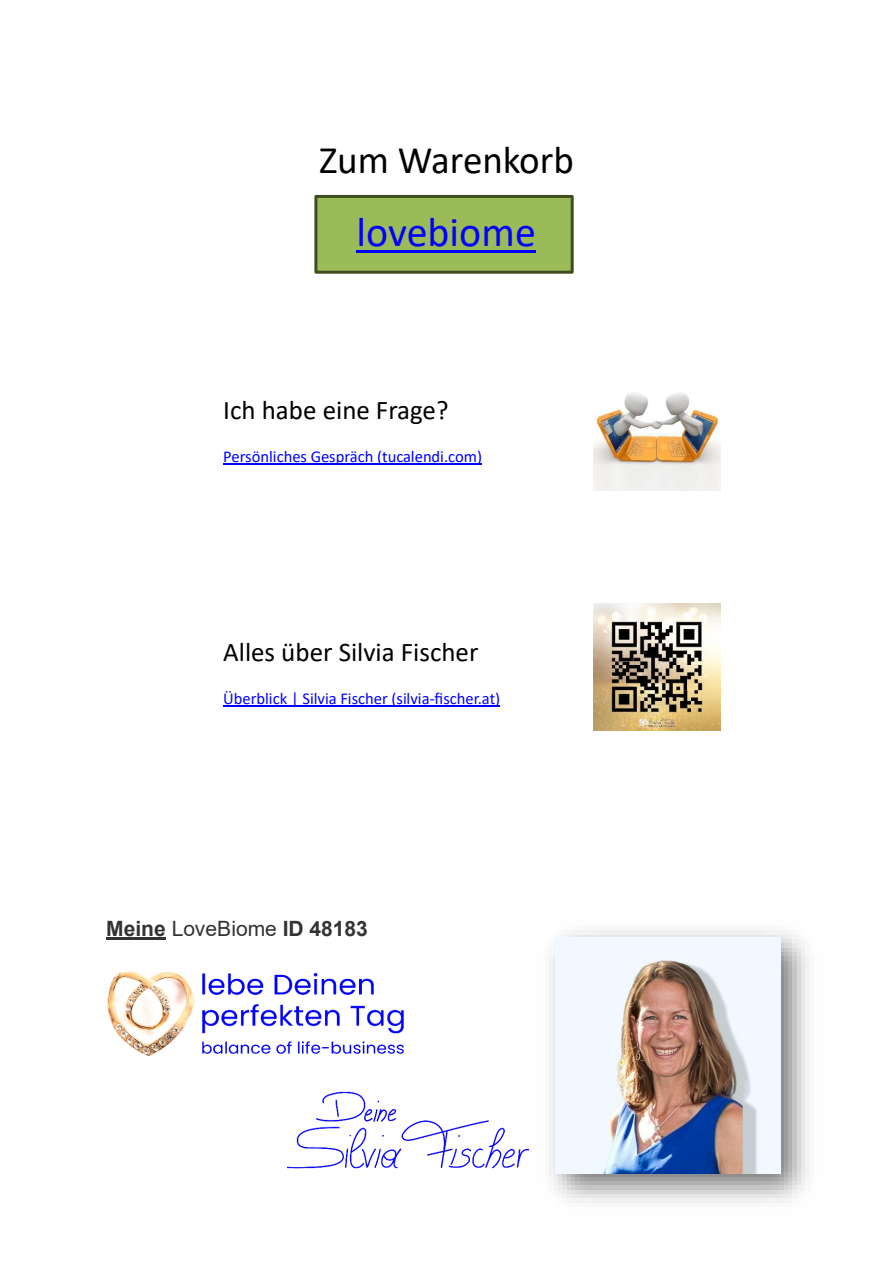
<style>
.page{position:relative;width:893px;height:1263px;background:#fff}
.page>*{position:absolute;margin:0;border:0;box-sizing:border-box;transform-origin:0 0}
.t1{font:42px "Calibri";color:#00f}
.t2{font:39px "Calibri";color:#000}
.t3{font:27px "Calibri";color:#000}
.t4{font:700 21px "Arial";color:#333}
.t5{font:16.5px "Calibri";color:#00f}
.s1{font-weight:400}
</style>
<div class="page">
<img style="left:549px;top:930px;width:261px;height:273px">
<img style="left:555px;top:937px;width:226px;height:236px">
<img style="left:287px;top:1091px;width:241px;height:78px">
<img style="left:107px;top:971px;width:297px;height:85px">
<img style="left:593px;top:603px;width:128px;height:128px">
<img style="left:593px;top:392px;width:128px;height:99px">
<div style="left:316px;top:196px;width:256px;height:76px;background:#9bbb59"></div>
<div style="left:314px;top:195px;width:260px;height:79px;border:3px solid #3f4d21"></div>
<hr style="left:357px;top:250px;width:179px;height:3px;background:#00f">
<hr style="left:223px;top:463px;width:259px;height:1px;background:#00f">
<hr style="left:223px;top:706px;width:277px;height:1px;background:#00f">
<hr style="left:106px;top:938px;width:60px;height:2px;background:#333">
<p class="t2" style="left:319px;top:144px;width:256px">Zum Warenkorb</p>
<p class="t1" style="left:357px;top:214px;width:181px">lovebiome</p>
<p class="t3" style="left:223px;top:399px;width:227px">Ich habe eine Frage?</p>
<p class="t5" style="left:223px;top:449px;width:260px">Persönliches Gespräch (tucalendi.com)</p>
<p class="t3" style="left:223px;top:641px;width:257px">Alles über Silvia Fischer</p>
<p class="t5" style="left:223px;top:692px;width:279px">Überblick | Silvia Fischer (silvia-fischer.at)</p>
<p class="t4" style="left:106px;top:916px;width:263px">Meine <span class="s1">LoveBiome</span> ID 48183</p>
</div>
